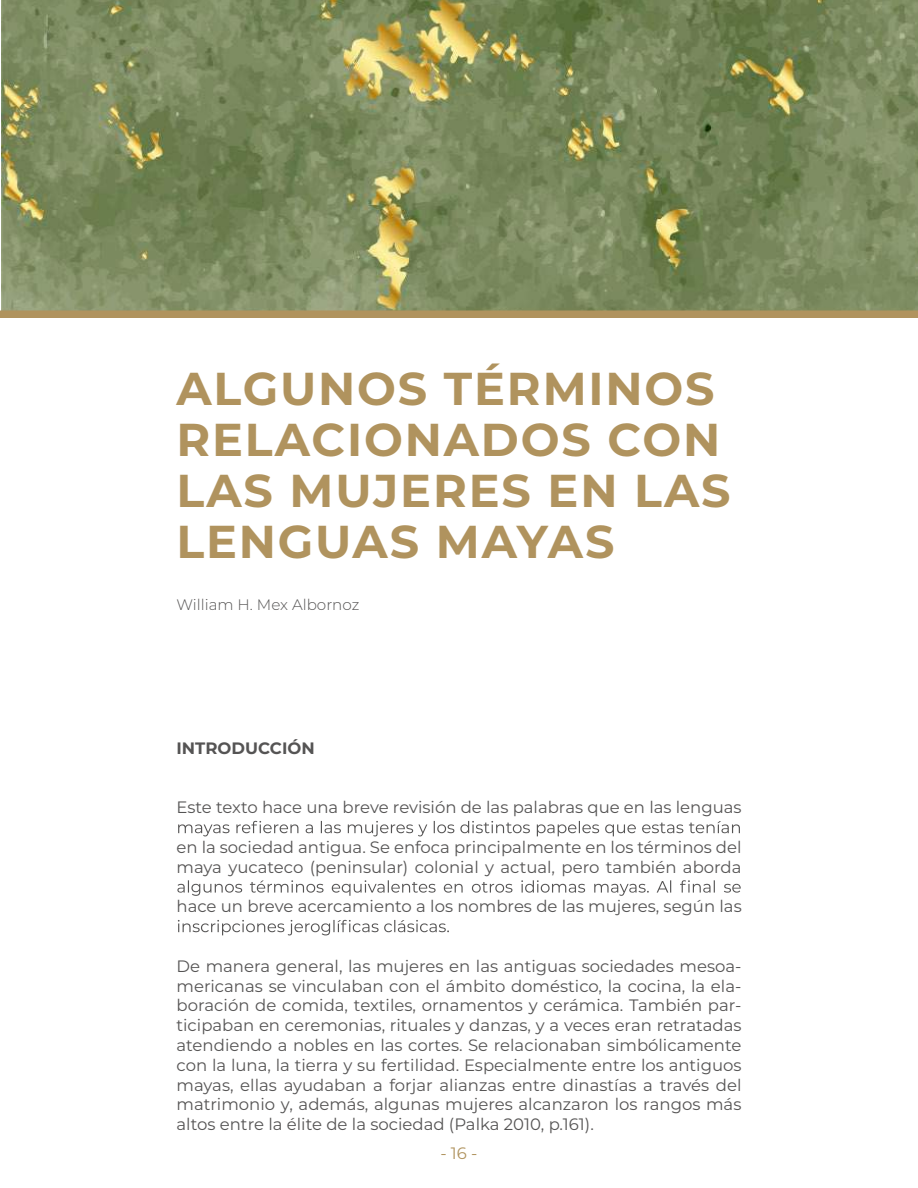
<style>
.page{position:relative;width:918px;height:1188px;background:#fff}
.page>*{position:absolute;margin:0;border:0;box-sizing:border-box;transform-origin:0 0}
.t1{font:700 46.05px/51.2px "Montserrat";letter-spacing:.04em;color:#b0935e}
.t2{font:16.5px/19.8px "Montserrat";color:#555454}
.t3{font:700 16.5px "Montserrat";color:#555454}
.t4{font:16.5px "Montserrat";color:#b0935e}
.t5{font:300 15.15px "Montserrat";color:#555454}
</style>
<div class="page">
<img style="left:2px;top:0;width:916px;height:310px">
<svg style="left:178px;top:821px;width:562px;height:15px"></svg>
<svg style="left:177px;top:880px;width:564px;height:16px"></svg>
<svg style="left:178px;top:920px;width:271px;height:15px"></svg>
<div style="left:0;top:310px;width:918px;height:8px;background:#b0935e"></div>
<h1 class="t1" style="left:177px;top:361px;width:556px">ALGUNOS TÉRMINOS<br>RELACIONADOS CON<br>LAS MUJERES EN LAS<br>LENGUAS MAYAS</h1>
<p class="t5" style="left:177px;top:595px;width:184px">William H. Mex Albornoz</p>
<p class="t3" style="left:177px;top:736px;width:140px">INTRODUCCIÓN</p>
<p class="t2" style="left:177px;top:797px;width:567px">Este texto hace una breve revisión de las palabras que en las lenguas</p>
<p class="t2" style="left:177px;top:837px;width:567px">en la sociedad antigua. Se enfoca principalmente en los términos del maya yucateco (peninsular) colonial y actual, pero también aborda</p>
<p class="t2" style="left:177px;top:896px;width:567px">hace un breve acercamiento a los nombres de las mujeres, según las</p>
<p class="t2" style="left:177px;top:955px;width:567px;text-align:justify">De manera general, las mujeres en las antiguas sociedades mesoa&shy;mericanas se vinculaban con el ámbito doméstico, la cocina, la ela&shy;boración de comida, textiles, ornamentos y cerámica. También par&shy;ticipaban en ceremonias, rituales y danzas, y a veces eran retratadas atendiendo a nobles en las cortes. Se relacionaban simbólicamente con la luna, la tierra y su fertilidad. Especialmente entre los antiguos mayas, ellas ayudaban a forjar alianzas entre dinastías a través del matrimonio y, además, algunas mujeres alcanzaron los rangos más altos entre la élite de la sociedad (Palka 2010, p.161).</p>
<p class="t4" style="left:440px;top:1142px;width:39px">- 16 -</p>
</div>
